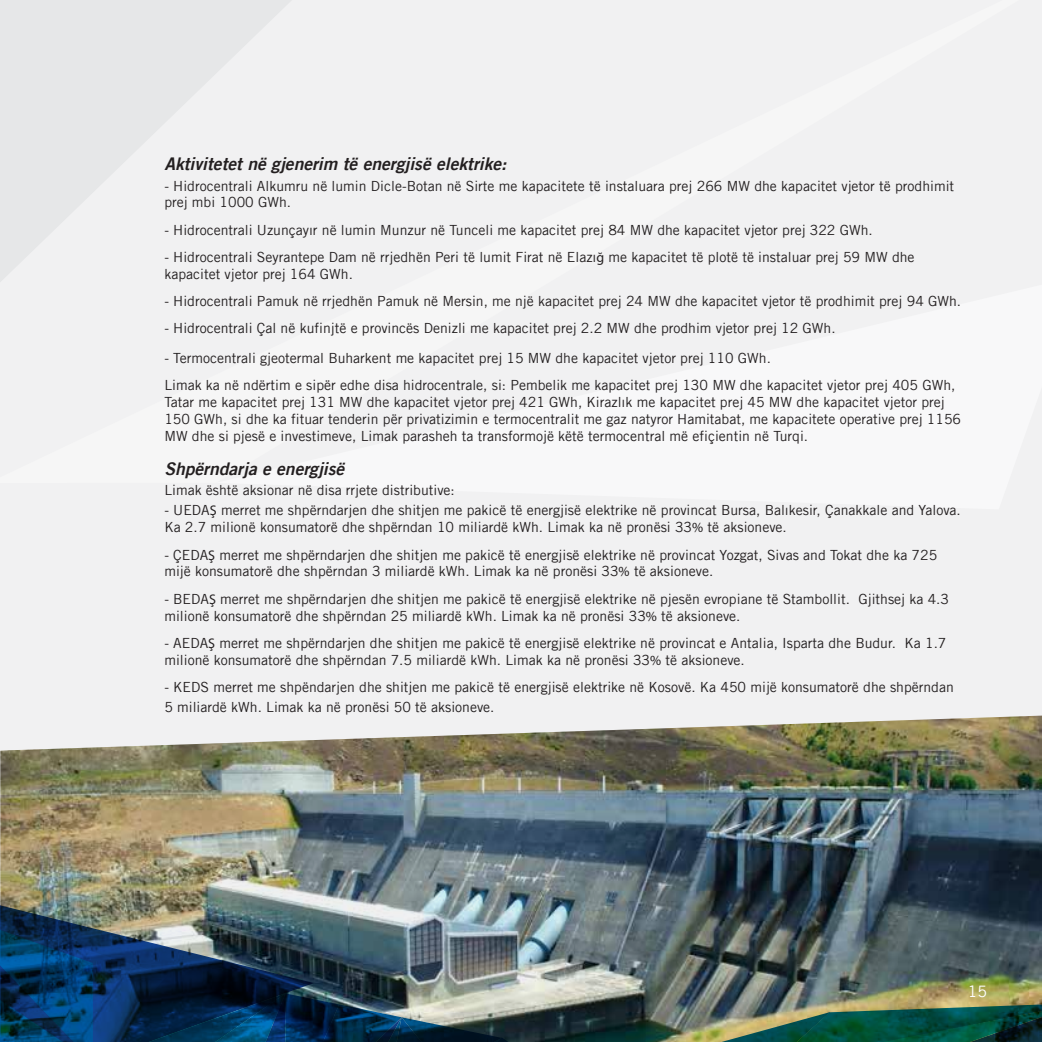
<style>
.page{position:relative;width:1042px;height:1042px;background:#f1f1f2}
.page>*{position:absolute;margin:0;border:0;box-sizing:border-box;transform-origin:0 0}
.t1{font:italic 700 17.5px "KEDS";color:#231f20}
.t2{font:15.75px "KED Sregular";color:#fff}
.t3{font:14px/16.8px "KED Sregular";color:#231f20}
.s1{font-family:"Myriad Pro"}
</style>
<div class="page">
<svg style="left:0;top:0;width:291px;height:282px;fill:#e6e7e8"></svg>
<img style="left:0;top:715px;width:1042px;height:327px">
<p class="t1" style="left:164px;top:153px;width:344px">Aktivitetet në gjenerim të energjisë elektrike:</p>
<p class="t3" style="left:164px;top:177px;width:791px">- Hidrocentrali Alkumru në lumin Dicle-Botan në Sirte me kapacitete të instaluara prej 266 MW dhe kapacitet vjetor të prodhimit prej mbi 1000 GWh.</p>
<p class="t3" style="left:164px;top:221px;width:710px">- Hidrocentrali Uzunçayır në lumin Munzur në Tunceli me kapacitet prej 84 MW dhe kapacitet vjetor prej 322 GWh.</p>
<p class="t3" style="left:164px;top:248px;width:752px">- Hidrocentrali Seyrantepe Dam në rrjedhën Peri të lumit Firat në Elazı<span class="s1">ğ</span> me kapacitet të plotë të instaluar prej 59 MW dhe kapacitet vjetor prej 164 GWh.</p>
<p class="t3" style="left:164px;top:293px;width:798px">- Hidrocentrali Pamuk në rrjedhën Pamuk në Mersin, me një kapacitet prej 24 MW dhe kapacitet vjetor të prodhimit prej 94 GWh.</p>
<p class="t3" style="left:164px;top:319px;width:673px">- Hidrocentrali Çal në kufinjtë e provincës Denizli me kapacitet prej 2.2 MW dhe prodhim vjetor prej 12 GWh.</p>
<p class="t3" style="left:164px;top:344px;width:792px;line-height:27.3px">- Termocentrali gjeotermal Buharkent me kapacitet prej 15 MW dhe kapacitet vjetor prej 110 GWh.<br>Limak ka në ndërtim e sipër edhe disa hidrocentrale, si: Pembelik me kapacitet prej 130 MW dhe kapacitet vjetor prej 405 GWh,</p>
<p class="t3" style="left:164px;top:393px;width:798px">Tatar me kapacitet prej 131 MW dhe kapacitet vjetor prej 421 GWh, Kirazlık me kapacitet prej 45 MW dhe kapacitet vjetor prej<br>150 GWh, si dhe ka fituar tenderin për privatizimin e termocentralit me gaz natyror Hamitabat, me kapacitete operative prej 1156<br>MW dhe si pjesë e investimeve, Limak parasheh ta transformojë këtë termocentral më efiçientin në Turqi.</p>
<p class="t1" style="left:164px;top:458px;width:181px">Shpërndarja e energjisë</p>
<p class="t3" style="left:164px;top:482px;width:292px">Limak është aksionar në disa rrjete distributive:</p>
<p class="t3" style="left:164px;top:502px;width:798px">- UEDA<span class="s1">Ş</span> merret me shpërndarjen dhe shitjen me pakicë të energjisë elektrike në provincat Bursa, Balıkesir, Çanakkale and Yalova.<br>Ka 2.7 milionë konsumatorë dhe shpërndan 10 miliardë kWh. Limak ka në pronësi 33<span class="s1">%</span> të aksioneve.</p>
<p class="t3" style="left:164px;top:546px;width:774px">- ÇEDA<span class="s1">Ş</span> merret me shpërndarjen dhe shitjen me pakicë të energjisë elektrike në provincat Yozgat, Sivas and Tokat dhe ka 725 mijë konsumatorë dhe shpërndan 3 miliardë kWh. Limak ka në pronësi 33<span class="s1">%</span> të aksioneve.</p>
<p class="t3" style="left:164px;top:590px;width:786px">- BEDA<span class="s1">Ş</span> merret me shpërndarjen dhe shitjen me pakicë të energjisë elektrike në pjesën evropiane të Stambollit. Gjithsej ka 4.3 milionë konsumatorë dhe shpërndan 25 miliardë kWh. Limak ka në pronësi 33<span class="s1">%</span> të aksioneve.</p>
<p class="t3" style="left:164px;top:634px;width:783px">- AEDA<span class="s1">Ş</span> merret me shpërndarjen dhe shitjen me pakicë të energjisë elektrike në provincat e Antalia, Isparta dhe Budur. Ka 1.7 milionë konsumatorë dhe shpërndan 7.5 miliardë kWh. Limak ka në pronësi 33<span class="s1">%</span> të aksioneve.</p>
<p class="t3" style="left:164px;top:676px;width:791px;line-height:20.3px">- KEDS merret me shpëndarjen dhe shitjen me pakicë të energjisë elektrike në Kosovë. Ka 450 mijë konsumatorë dhe shpërndan<br>5 miliardë kWh. Limak ka në pronësi 50 të aksioneve.</p>
<p class="t2" style="left:968px;top:981px;width:21px">15</p>
</div>
